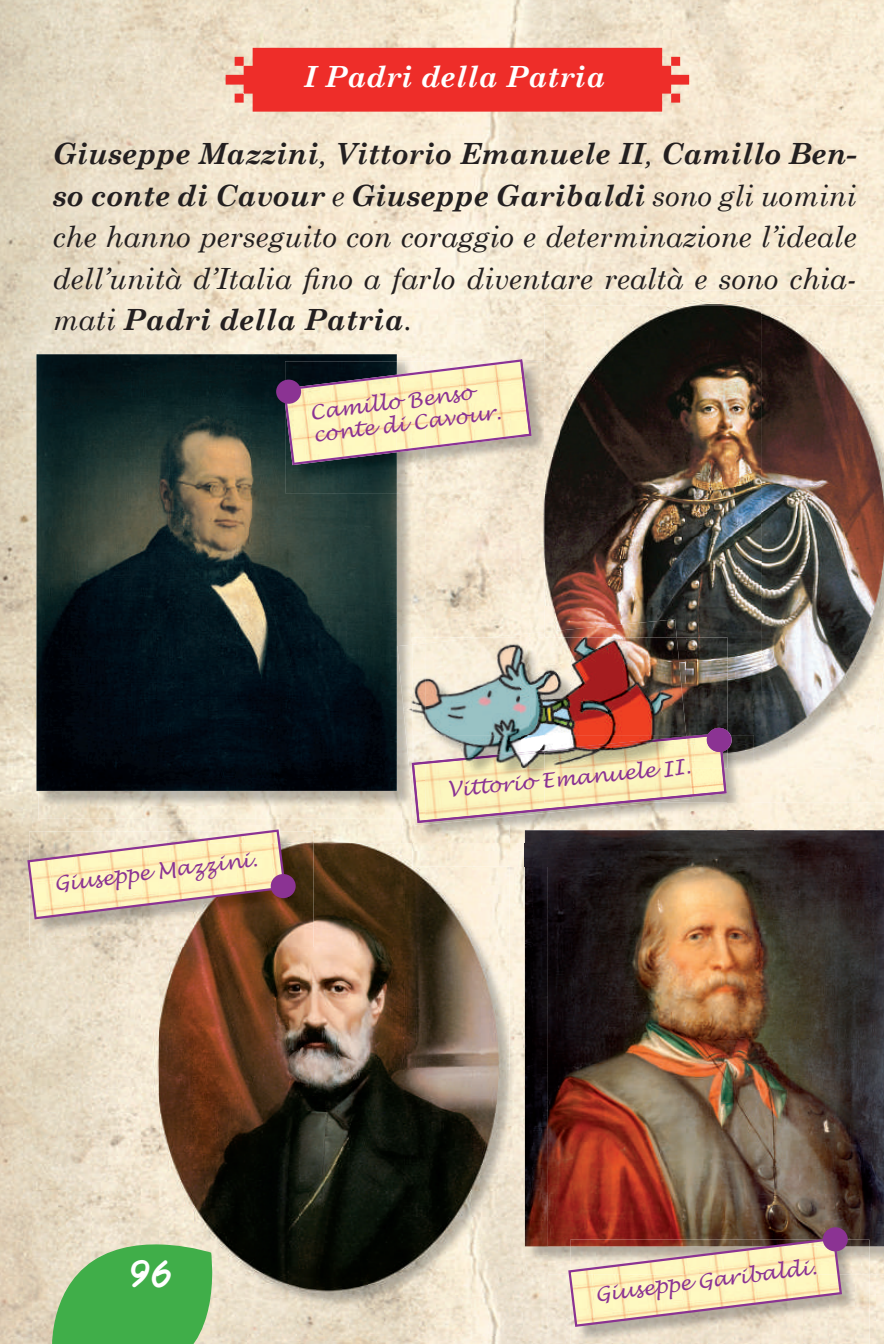
<style>
.page{position:relative;width:884px;height:1344px;background:#fff}
.page>*{position:absolute;margin:0;border:0;box-sizing:border-box;transform-origin:0 0}
.t1{font:42.75px "Cosmic";color:#fff}
.t2{font:italic 29.25px/41.6px "Century Schoolbook";color:#231f20;text-align:justify}
.t3{font:italic 29.25px/41.6px "Century Schoolbook";color:#231f20}
.t4{font:italic 700 29.25px "Century Schoolbook";color:#fff}
.t5{font:italic 20.25px/22.5px "Lucida Handwriting";color:#8b3393}
.s1{font-weight:700}
.s2{font-style:inherit}
</style>
<div class="page">
<img style="left:0;top:0;width:765px;height:359px">
<img style="left:765px;top:0;width:119px;height:290px">
<img style="left:0;top:359px;width:66px;height:984px">
<img style="left:425px;top:493px;width:96px;height:144px">
<img style="left:66px;top:818px;width:346px;height:9px">
<img style="left:66px;top:827px;width:76px;height:402px">
<img style="left:869px;top:1273px;width:15px;height:70px">
<img style="left:533px;top:1273px;width:37px;height:70px">
<img style="left:222px;top:1335px;width:311px;height:8px">
<svg style="left:226px;top:48px;width:463px;height:64px"></svg>
<img style="left:38px;top:356px;width:387px;height:462px">
<img style="left:36px;top:354px;width:361px;height:436px">
<img style="left:397px;top:465px;width:28px;height:28px">
<img style="left:425px;top:465px;width:96px;height:28px">
<img style="left:285px;top:465px;width:112px;height:28px">
<svg style="left:283px;top:359px;width:238px;height:106px"></svg>
<div style="left:276px;top:379px;width:25px;height:24px;background:#8b3393;border-radius:50%"></div>
<img style="left:548px;top:830px;width:336px;height:416px">
<img style="left:521px;top:290px;width:363px;height:69px">
<img style="left:521px;top:359px;width:23px;height:272px">
<img style="left:521px;top:361px;width:23px;height:132px">
<img style="left:521px;top:359px;width:10px;height:78px">
<img style="left:544px;top:305px;width:340px;height:385px">
<img style="left:728px;top:690px;width:142px;height:78px">
<img style="left:222px;top:866px;width:326px;height:469px">
<img style="left:527px;top:1246px;width:21px;height:27px">
<img style="left:525px;top:866px;width:23px;height:380px">
<img style="left:142px;top:824px;width:270px;height:19px">
<img style="left:142px;top:946px;width:157px;height:351px">
<img style="left:299px;top:843px;width:210px;height:454px">
<img style="left:728px;top:735px;width:26px;height:115px">
<img style="left:29px;top:919px;width:113px;height:27px">
<img style="left:142px;top:831px;width:171px;height:115px">
<img style="left:159px;top:843px;width:154px;height:103px">
<svg style="left:27px;top:829px;width:259px;height:90px"></svg>
<div style="left:271px;top:873px;width:25px;height:25px;background:#8b3393;border-radius:50%"></div>
<img style="left:570px;top:1273px;width:299px;height:70px">
<img style="left:842px;top:1239px;width:27px;height:34px">
<svg style="left:568px;top:1237px;width:274px;height:89px"></svg>
<div style="left:823px;top:1226px;width:25px;height:25px;background:#8b3393;border-radius:50%"></div>
<img style="left:509px;top:850px;width:219px;height:16px">
<img style="left:686px;top:637px;width:42px;height:89px">
<img style="left:412px;top:843px;width:97px;height:23px">
<img style="left:548px;top:843px;width:180px;height:7px">
<img style="left:509px;top:843px;width:39px;height:7px">
<img style="left:414px;top:843px;width:95px;height:7px">
<svg style="left:412px;top:637px;width:13px;height:6px"></svg>
<img style="left:486px;top:634px;width:35px;height:3px">
<img style="left:521px;top:631px;width:23px;height:6px">
<img style="left:544px;top:619px;width:133px;height:18px">
<img style="left:397px;top:644px;width:15px;height:157px">
<img style="left:425px;top:637px;width:261px;height:89px">
<img style="left:412px;top:643px;width:13px;height:83px">
<svg style="left:412px;top:726px;width:321px;height:117px"></svg>
<img style="left:414px;top:735px;width:107px;height:1px">
<img style="left:521px;top:735px;width:23px;height:1px">
<img style="left:544px;top:735px;width:142px;height:1px">
<img style="left:412px;top:736px;width:280px;height:87px">
<img style="left:870px;top:366px;width:14px;height:419px">
<img style="left:871px;top:483px;width:13px;height:285px">
<svg style="left:46px;top:1229px;width:176px;height:114px"></svg>
<p class="t4" style="left:304px;top:54px;width:303px">I Padri della Patria</p>
<p class="t2" style="left:53px;top:131px;width:805px"><span class="s1">Giuseppe Mazzini</span>, <span class="s1">Vittorio Emanuele II</span>, <span class="s1">Camillo Ben&shy;so conte di Cavour</span> e <span class="s1">Giuseppe Garibaldi</span> sono gli uomini che hanno perseguito con coraggio e determinazione l’ideale</p>
<p class="t3" style="left:53px;top:256px;width:805px">dell’unità d’Italia fino a farlo diventare realtà e sono chia&shy;<span class="s2">mati</span> <span class="s1">Padri della Patria</span><span class="s2">.</span></p>
<p class="t5" style="left:309px;top:402px;width:191px;rotate:-7deg">Camillo Benso conte di Cavour.</p>
<p class="t5" style="left:53px;top:873px;width:206px;rotate:-7deg">Giuseppe Mazzini.</p>
<h1 class="t1" style="left:129px;top:1243px;width:44px">96</h1>
<p class="t5" style="left:447px;top:778px;width:246px;rotate:-5deg">Vittorio Emanuele II.</p>
<p class="t5" style="left:594px;top:1283px;width:224px;rotate:-7deg">Giuseppe Garibaldi.</p>
</div>
